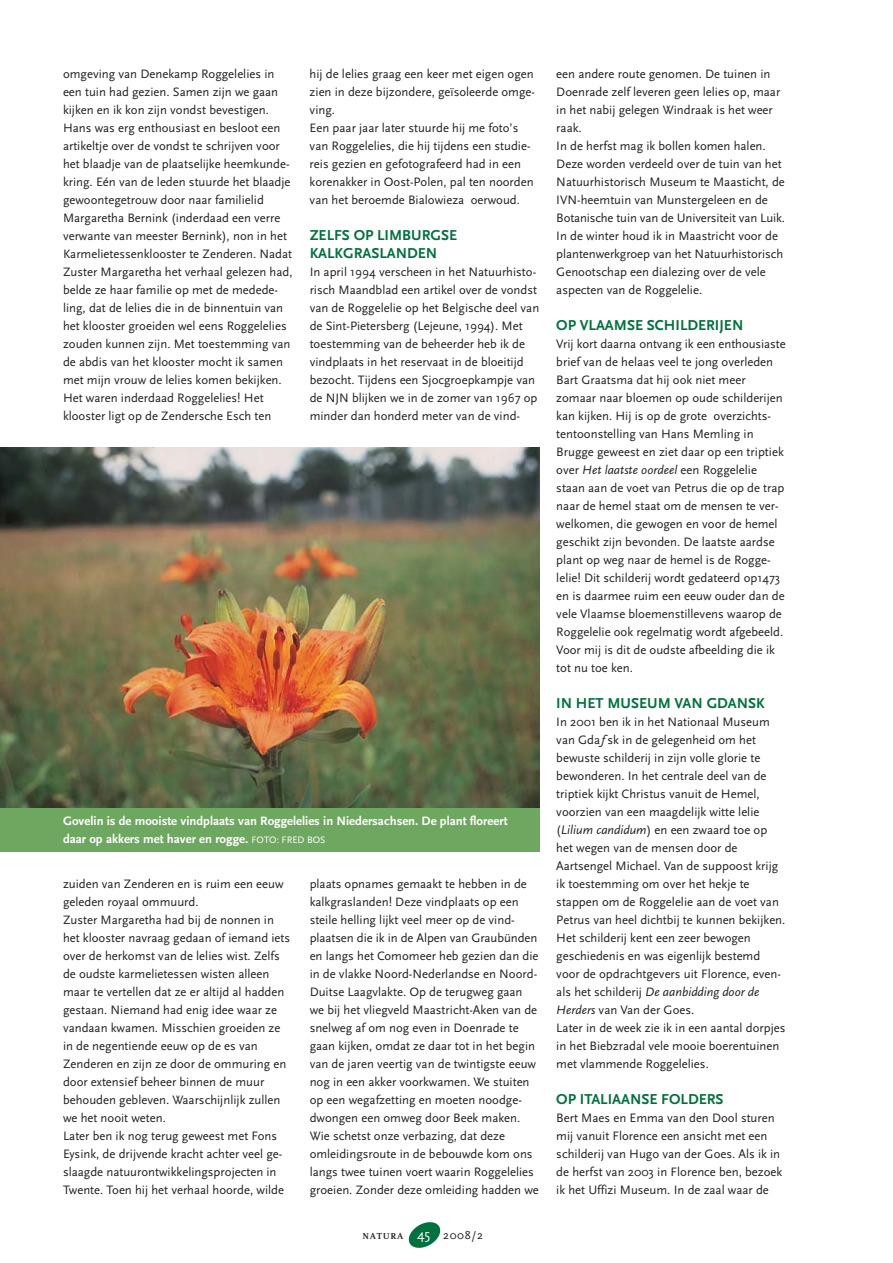
<style>
.page{position:relative;width:893px;height:1263px;background:#fff}
.page>*{position:absolute;margin:0;border:0;box-sizing:border-box;transform-origin:0 0}
.t1{font:700 15px/18px "Scala Sans";color:#00723e}
.t2{font:12.75px/18px "Scala Sans";color:#231f20}
.t3{font:700 12.75px/18px "Scala Sans";color:#fff}
.t4{font:700 9px "FF Scala";letter-spacing:.08em;color:#231f20}
.s1{font-weight:400;font-size:9.75px}
.s2{font-family:"Scala Sans";font-weight:400;font-size:14.25px;color:#fff}
.s3{font-family:"Scala Sans";font-weight:400;font-size:12px}
.s4{font-style:italic}
</style>
<div class="page">
<svg style="left:408px;top:1222px;width:33px;height:26px"></svg>
<div style="left:0;top:807px;width:539px;height:45px;background:#6ea860"></div>
<img style="left:0;top:447px;width:539px;height:360px">
<p class="t2" style="left:63px;top:66px;width:231px">omgeving van Denekamp Roggelelies in een tuin had gezien. Samen zijn we gaan kijken en ik kon zijn vondst bevestigen.<br>Hans was erg enthousiast en besloot een artikeltje over de vondst te schrijven voor het blaadje van de plaatselijke heemkunde&shy;kring. Eén van de leden stuurde het blaadje gewoontegetrouw door naar familielid Margaretha Bernink (inderdaad een verre verwante van meester Bernink), non in het Karmelietessenklooster te Zenderen. Nadat Zuster Margaretha het verhaal gelezen had, belde ze haar familie op met de medede&shy;ling, dat de lelies die in de binnentuin van het klooster groeiden wel eens Roggelelies zouden kunnen zijn. Met toestemming van de abdis van het klooster mocht ik samen met mijn vrouw de lelies komen bekijken.<br>Het waren inderdaad Roggelelies! Het klooster ligt op de Zendersche Esch ten</p>
<p class="t2" style="left:310px;top:66px;width:227px">hij de lelies graag een keer met eigen ogen zien in deze bijzondere, geïsoleerde omge&shy;ving.<br>Een paar jaar later stuurde hij me foto’s van Roggelelies, die hij tijdens een studie&shy;reis gezien en gefotografeerd had in een korenakker in Oost-Polen, pal ten noorden van het beroemde Bialowieza oerwoud.</p>
<p class="t1" style="left:310px;top:227px;width:149px">ZELFS OP LIMBURGSE<br>KALKGRASLANDEN</p>
<p class="t2" style="left:310px;top:264px;width:231px">In april 1994 verscheen in het Natuurhisto&shy;risch Maandblad een artikel over de vondst van de Roggelelie op het Belgische deel van de Sint-Pietersberg (Lejeune, 1994). Met toestemming van de beheerder heb ik de vindplaats in het reservaat in de bloeitijd bezocht. Tijdens een Sjocgroepkampje van de NJN blijken we in de zomer van 1967 op minder dan honderd meter van de vind-</p>
<p class="t3" style="left:63px;top:813px;width:446px">Govelin is de mooiste vindplaats van Roggelelies in Niedersachsen. De plant floreert daar op akkers met haver en rogge. <span class="s1">FOTO: FRED BOS</span></p>
<p class="t2" style="left:63px;top:876px;width:229px">zuiden van Zenderen en is ruim een eeuw geleden royaal ommuurd.<br>Zuster Margaretha had bij de nonnen in het klooster navraag gedaan of iemand iets over de herkomst van de lelies wist. Zelfs de oudste karmelietessen wisten alleen maar te vertellen dat ze er altijd al hadden gestaan. Niemand had enig idee waar ze vandaan kwamen. Misschien groeiden ze in de negentiende eeuw op de es van Zenderen en zijn ze door de ommuring en door extensief beheer binnen de muur behouden gebleven. Waarschijnlijk zullen we het nooit weten.<br>Later ben ik nog terug geweest met Fons Eysink, de drijvende kracht achter veel ge&shy;slaagde natuurontwikkelingsprojecten in Twente. Toen hij het verhaal hoorde, wilde</p>
<p class="t2" style="left:310px;top:876px;width:231px">plaats opnames gemaakt te hebben in de kalkgraslanden! Deze vindplaats op een steile helling lijkt veel meer op de vind&shy;plaatsen die ik in de Alpen van Graubünden en langs het Comomeer heb gezien dan die in de vlakke Noord-Nederlandse en Noord-Duitse Laagvlakte. Op de terugweg gaan we bij het vliegveld Maastricht-Aken van de snelweg af om nog even in Doenrade te gaan kijken, omdat ze daar tot in het begin van de jaren veertig van de twintigste eeuw nog in een akker voorkwamen. We stuiten op een wegafzetting en moeten noodge&shy;dwongen een omweg door Beek maken.<br>Wie schetst onze verbazing, dat deze omleidingsroute in de bebouwde kom ons langs twee tuinen voert waarin Roggelelies groeien. Zonder deze omleiding hadden we</p>
<p class="t4" style="left:363px;top:1233px;width:122px">NATURA <span class="s2">45</span> <span class="s3">2008/2</span></p>
<p class="t2" style="left:556px;top:66px;width:230px">een andere route genomen. De tuinen in Doenrade zelf leveren geen lelies op, maar in het nabij gelegen Windraak is het weer raak.<br>In de herfst mag ik bollen komen halen.<br>Deze worden verdeeld over de tuin van het Natuurhistorisch Museum te Maasticht, de IVN-heemtuin van Munstergeleen en de Botanische tuin van de Universiteit van Luik.<br>In de winter houd ik in Maastricht voor de plantenwerkgroep van het Natuurhistorisch Genootschap een dialezing over de vele aspecten van de Roggelelie.</p>
<p class="t1" style="left:556px;top:317px;width:189px">OP VLAAMSE SCHILDERIJEN</p>
<p class="t2" style="left:556px;top:336px;width:231px">Vrij kort daarna ontvang ik een enthousiaste brief van de helaas veel te jong overleden Bart Graatsma dat hij ook niet meer zomaar naar bloemen op oude schilderijen kan kijken. Hij is op de grote overzichts&shy;tentoonstelling van Hans Memling in Brugge geweest en ziet daar op een triptiek over <span class="s4">Het laatste oordeel</span> een Roggelelie staan aan de voet van Petrus die op de trap naar de hemel staat om de mensen te ver&shy;welkomen, die gewogen en voor de hemel geschikt zijn bevonden. De laatste aardse plant op weg naar de hemel is de Rogge&shy;lelie! Dit schilderij wordt gedateerd op1473 en is daarmee ruim een eeuw ouder dan de vele Vlaamse bloemenstillevens waarop de Roggelelie ook regelmatig wordt afgebeeld.<br>Voor mij is dit de oudste afbeelding die ik tot nu toe ken.</p>
<p class="t1" style="left:556px;top:695px;width:210px">IN HET MUSEUM VAN GDANSK</p>
<p class="t2" style="left:556px;top:714px;width:231px">In 2001 ben ik in het Nationaal Museum van Gdaƒsk in de gelegenheid om het bewuste schilderij in zijn volle glorie te bewonderen. In het centrale deel van de triptiek kijkt Christus vanuit de Hemel, voorzien van een maagdelijk witte lelie (<span class="s4">Lilium candidum</span>) en een zwaard toe op het wegen van de mensen door de Aartsengel Michael. Van de suppoost krijg ik toestemming om over het hekje te stappen om de Roggelelie aan de voet van Petrus van heel dichtbij te kunnen bekijken.<br>Het schilderij kent een zeer bewogen geschiedenis en was eigenlijk bestemd voor de opdrachtgevers uit Florence, even&shy;als het schilderij <span class="s4">De aanbidding door de Herders</span> van Van der Goes.<br>Later in de week zie ik in een aantal dorpjes in het Biebzradal vele mooie boerentuinen met vlammende Roggelelies.</p>
<p class="t1" style="left:556px;top:1091px;width:169px">OP ITALIAANSE FOLDERS</p>
<p class="t2" style="left:556px;top:1110px;width:227px">Bert Maes en Emma van den Dool sturen mij vanuit Florence een ansicht met een schilderij van Hugo van der Goes. Als ik in de herfst van 2003 in Florence ben, bezoek ik het Uffizi Museum. In de zaal waar de</p>
</div>
